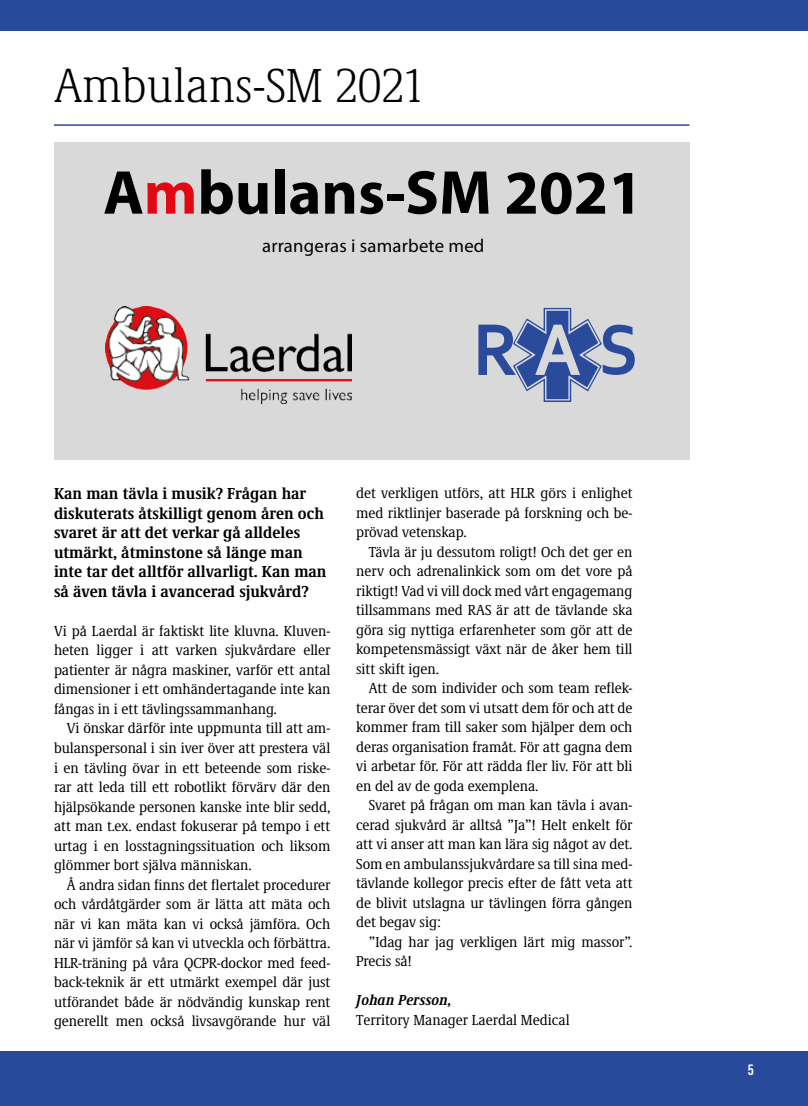
<style>
.page{position:relative;width:808px;height:1106px;background:#fff}
.page>*{position:absolute;margin:0;border:0;box-sizing:border-box;transform-origin:0 0}
.t1{font:700 62.4px "Myriad Pro";color:#000}
.t2{font:300 condensed 49.5px "Demos Next Pro";color:#000}
.t3{font:18.75px "Myriad Pro";letter-spacing:.01em;color:#000}
.t4{font:700 condensed 16.5px/19.5px "Demos Next Pro";color:#000}
.t5{font:condensed 15px/19.5px "Demos Next Pro";letter-spacing:-.005em;color:#000;text-align:justify}
.t6{font:italic 700 condensed 15px "Demos Next Pro";color:#000}
.t7{font:15px "Bebas Kai";color:#fff}
.s1{color:#e30613}
</style>
<div class="page">
<div style="left:0;top:1051px;width:808px;height:55px;background:#284a9a"></div>
<div style="left:0;top:0;width:808px;height:30px;background:#284a9a"></div>
<hr style="left:54px;top:124px;width:635px;height:2px;background:#284a9a">
<div style="left:54px;top:142px;width:636px;height:318px;background:#d9d9d9"></div>
<img style="left:106px;top:307px;width:246px;height:96px">
<svg style="left:478px;top:308px;width:157px;height:94px"></svg>
<h2 class="t2" style="left:54px;top:53px;width:371px">Ambulans-SM 2021</h2>
<h1 class="t1" style="left:103px;top:152px;width:541px">A<span class="s1">m</span>bulans-SM 2021</h1>
<p class="t3" style="left:262px;top:234px;width:224px">arrangeras i samarbete med</p>
<p class="t4" style="left:54px;top:483px;width:274px">Kan man tävla i musik? Frågan har diskuterats åtskilligt genom åren och svaret är att det verkar gå alldeles utmärkt, åtminstone så länge man inte tar det alltför allvarligt. Kan man så även tävla i avancerad sjukvård?</p>
<p class="t5" style="left:54px;top:620px;width:278px">Vi på Laerdal är faktiskt lite kluvna. Kluven&shy;heten ligger i att varken sjukvårdare eller patienter är några maskiner, varför ett antal dimensioner i ett omhändertagande inte kan fångas in i ett tävlingssammanhang.</p>
<p class="t5" style="left:54px;top:718px;width:278px;text-indent:13px">Vi önskar därför inte uppmunta till att am&shy;bulanspersonal i sin iver över att prestera väl i en tävling övar in ett beteende som riske&shy;rar att leda till ett robotlikt förvärv där den hjälpsökande personen kanske inte blir sedd, att man t.ex. endast fokuserar på tempo i ett urtag i en losstagningssituation och liksom glömmer bort själva människan.</p>
<p class="t5" style="left:54px;top:874px;width:278px;text-indent:13px">Å andra sidan finns det flertalet procedurer och vårdåtgärder som är lätta att mäta och när vi kan mäta kan vi också jämföra. Och när vi jämför så kan vi utveckla och förbättra.<br>HLR-träning på våra QCPR-dockor med feed&shy;back-teknik är ett utmärkt exempel där just utförandet både är nödvändig kunskap rent generellt men också livsavgörande hur väl</p>
<p class="t5" style="left:356px;top:483px;width:278px">det verkligen utförs, att HLR görs i enlighet med riktlinjer baserade på forskning och be&shy;prövad vetenskap.</p>
<p class="t5" style="left:356px;top:541px;width:278px;text-indent:13px">Tävla är ju dessutom roligt! Och det ger en nerv och adrenalinkick som om det vore på riktigt! Vad vi vill dock med vårt engagemang tillsammans med RAS är att de tävlande ska göra sig nyttiga erfarenheter som gör att de kompetensmässigt växt när de åker hem till sitt skift igen.</p>
<p class="t5" style="left:356px;top:678px;width:278px;text-indent:13px">Att de som individer och som team reflek&shy;terar över det som vi utsatt dem för och att de kommer fram till saker som hjälper dem och deras organisation framåt. För att gagna dem vi arbetar för. För att rädda fler liv. För att bli en del av de goda exemplena.</p>
<p class="t5" style="left:356px;top:795px;width:278px;text-indent:13px">Svaret på frågan om man kan tävla i avan&shy;cerad sjukvård är alltså ”Ja”! Helt enkelt för att vi anser att man kan lära sig något av det.<br>Som en ambulanssjukvårdare sa till sina med&shy;tävlande kollegor precis efter de fått veta att de blivit utslagna ur tävlingen förra gången det begav sig:</p>
<p class="t5" style="left:356px;top:931px;width:278px;text-indent:13px">”Idag har jag verkligen lärt mig massor”.<br>Precis så!</p>
<p class="t6" style="left:356px;top:990px;width:97px">Johan Persson,</p>
<p class="t5" style="left:356px;top:1009px;width:215px">Territory Manager Laerdal Medical</p>
<p class="t7" style="left:748px;top:1061px;width:7px">5</p>
</div>
